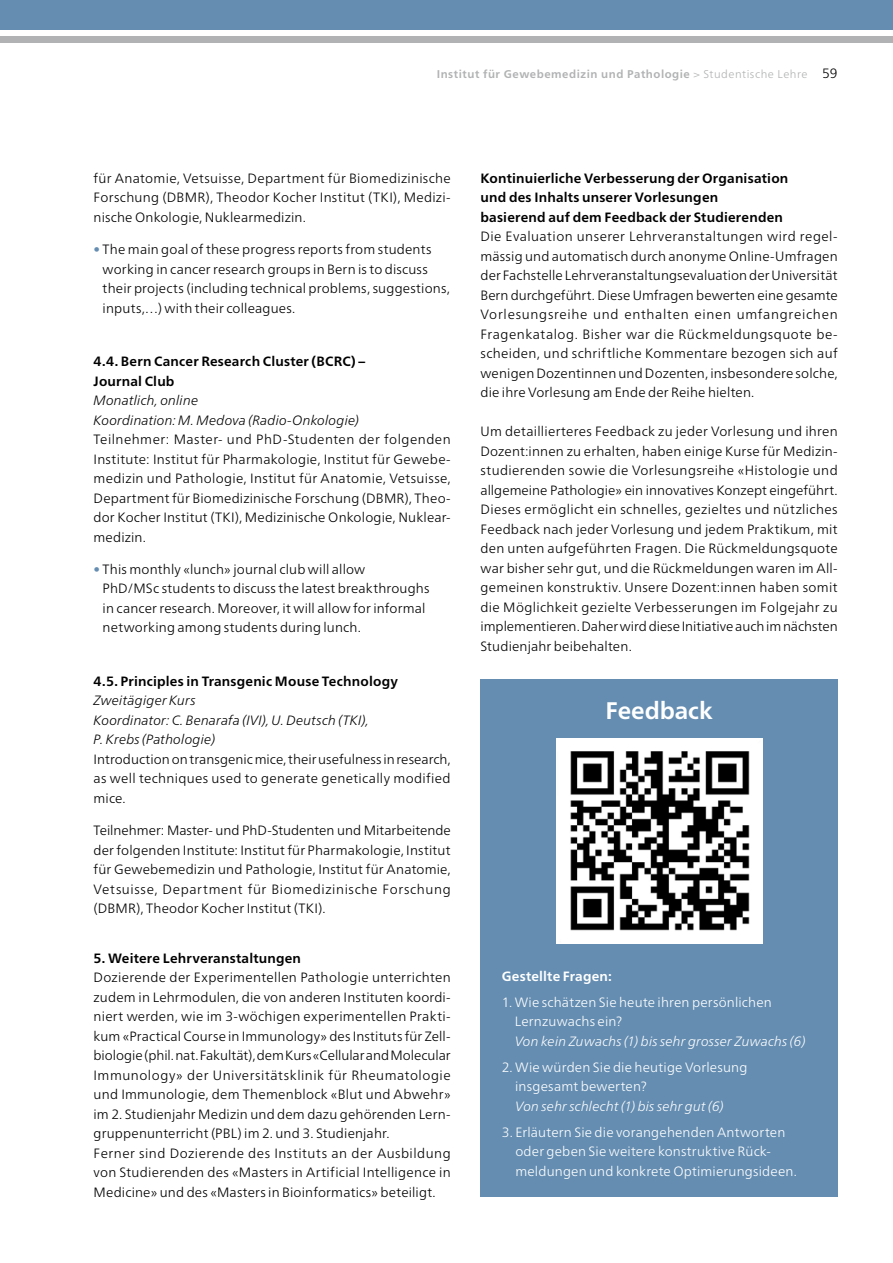
<style>
.page{position:relative;width:893px;height:1263px;background:#fff}
.page>*{position:absolute;margin:0;border:0;box-sizing:border-box;transform-origin:0 0}
.t1{font:700 24px "Frutiger Neue LT Pro";color:#fff}
.t2{font:300 13.5px/19.5px "Frutiger Neue LT Pro";letter-spacing:.015em;color:#000;text-align:justify}
.t3{font:700 13.5px/19.5px "Frutiger Neue LT Pro";letter-spacing:.015em;color:#000}
.t4{font:300 13.5px/19.5px "Frutiger Neue LT Pro";letter-spacing:.015em;color:#fff}
.t5{font:italic 300 13.5px/19.5px "Frutiger Neue LT Pro";letter-spacing:.01em;color:#000}
.t6{font:italic 300 13.5px "Frutiger Neue LT Pro";letter-spacing:.01em;color:#fff}
.t7{font:700 13.5px "Frutiger Neue LT Pro";letter-spacing:.015em;color:#fff}
.t8{font:700 11.25px "Frutiger Neue LT Pro";letter-spacing:.045em;color:#b1b2b3}
.s1{font-weight:300}
.s2{font-weight:300;font-size:13.5px;color:#000}
.s3{color:#648db1}
</style>
<div class="page">
<div style="left:0;top:0;width:893px;height:30px;background:#648db1"></div>
<div style="left:0;top:36px;width:893px;height:7px;background:#b1b2b3"></div>
<div style="left:480px;top:679px;width:358px;height:518px;background:#648db1"></div>
<img style="left:556px;top:739px;width:206px;height:204px">
<p class="t8" style="left:437px;top:68px;width:402px">Institut für Gewebemedizin und Pathologie <span class="s1">&gt; Studentische Lehre</span> <span class="s2">59</span></p>
<p class="t2" style="left:94px;top:168px;width:359px">für Anatomie, Vetsuisse, Department für Biomedizinische Forschung (DBMR), Theodor Kocher Institut (TKI), Medizi&shy;nische Onkologie, Nuklearmedizin.</p>
<p class="t2" style="left:103px;top:239px;width:349px;text-align:left;text-indent:-9px"><span class="s3">•</span> The main goal of these progress reports from students working in cancer research groups in Bern is to discuss their projects (including technical problems, suggestions, inputs,…) with their colleagues.</p>
<p class="t3" style="left:94px;top:352px;width:273px">4.4. Bern Cancer Research Cluster (BCRC) –<br>Journal Club</p>
<p class="t5" style="left:94px;top:391px;width:267px">Monatlich, online<br>Koordination: M. Medova (Radio-Onkologie)</p>
<p class="t2" style="left:94px;top:429px;width:359px">Teilnehmer: Master- und PhD-Studenten der folgenden Institute: Institut für Pharmakologie, Institut für Gewebe&shy;medizin und Pathologie, Institut für Anatomie, Vetsuisse, Department für Biomedizinische Forschung (DBMR), Theo&shy;dor Kocher Institut (TKI), Medizinische Onkologie, Nuklear&shy;medizin.</p>
<p class="t2" style="left:103px;top:559px;width:328px;text-align:left;text-indent:-9px"><span class="s3">•</span> This monthly «lunch» journal club will allow<br>PhD/MSc students to discuss the latest breakthroughs in cancer research. Moreover, it will allow for informal networking among students during lunch.</p>
<p class="t3" style="left:94px;top:671px;width:306px">4.5. Principles in Transgenic Mouse Technology</p>
<p class="t5" style="left:94px;top:691px;width:277px">Zweitägiger Kurs<br>Koordinator: C. Benarafa (IVI), U. Deutsch (TKI),<br>P. Krebs (Pathologie)</p>
<p class="t2" style="left:94px;top:749px;width:359px">Introduction on transgenic mice, their usefulness in research, as well techniques used to generate genetically modified mice.</p>
<p class="t2" style="left:94px;top:820px;width:359px">Teilnehmer: Master- und PhD-Studenten und Mitarbeitende der folgenden Institute: Institut für Pharmakologie, Institut für Gewebemedizin und Pathologie, Institut für Anatomie, Vetsuisse, Department für Biomedizinische Forschung (DBMR), Theodor Kocher Institut (TKI).</p>
<p class="t3" style="left:94px;top:948px;width:209px">5. Weitere Lehrveranstaltungen</p>
<p class="t2" style="left:94px;top:968px;width:359px;text-align:left">Dozierende der Experimentellen Pathologie unterrichten zudem in Lehrmodulen, die von anderen Instituten koordi&shy;niert werden, wie im 3-wöchigen experimentellen Prakti&shy;kum «Practical Course in Immunology» des Instituts für Zell&shy;biologie (phil. nat. Fakultät), dem Kurs «Cellular and Molecular Immunology» der Universitätsklinik für Rheumatologie und Immunologie, dem Themenblock «Blut und Abwehr» im 2. Studienjahr Medizin und dem dazu gehörenden Lern&shy;gruppenunterricht (PBL) im 2. und 3. Studienjahr.<br>Ferner sind Dozierende des Instituts an der Ausbildung von Studierenden des «Masters in Artificial Intelligence in Medicine» und des «Masters in Bioinformatics» beteiligt.</p>
<p class="t3" style="left:480px;top:168px;width:309px">Kontinuierliche Verbesserung der Organisation und des Inhalts unserer Vorlesungen<br>basierend auf dem Feedback der Studierenden</p>
<p class="t2" style="left:480px;top:226px;width:359px">Die Evaluation unserer Lehrveranstaltungen wird regel&shy;mässig und automatisch durch anonyme Online-Umfragen der Fachstelle Lehrveranstaltungsevaluation der Universität Bern durchgeführt. Diese Umfragen bewerten eine gesamte Vorlesungsreihe und enthalten einen umfangreichen Fragenkatalog. Bisher war die Rückmeldungsquote be&shy;scheiden, und schriftliche Kommentare bezogen sich auf wenigen Dozentinnen und Dozenten, insbesondere solche, die ihre Vorlesung am Ende der Reihe hielten.</p>
<p class="t2" style="left:480px;top:421px;width:359px">Um detaillierteres Feedback zu jeder Vorlesung und ihren Dozent:innen zu erhalten, haben einige Kurse für Medizin&shy;studierenden sowie die Vorlesungsreihe «Histologie und allgemeine Pathologie» ein innovatives Konzept eingeführt.<br>Dieses ermöglicht ein schnelles, gezieltes und nützliches Feedback nach jeder Vorlesung und jedem Praktikum, mit den unten aufgeführten Fragen. Die Rückmeldungsquote war bisher sehr gut, und die Rückmeldungen waren im All&shy;gemeinen konstruktiv. Unsere Dozent:innen haben somit die Möglichkeit gezielte Verbesserungen im Folgejahr zu implementieren. Daher wird diese Initiative auch im nächsten Studienjahr beibehalten.</p>
<h1 class="t1" style="left:605px;top:696px;width:109px">Feedback</h1>
<p class="t7" style="left:502px;top:968px;width:112px">Gestellte Fragen:</p>
<p class="t4" style="left:515px;top:992px;width:259px;text-indent:-13px">1. Wie schätzen Sie heute ihren persönlichen<br>Lernzuwachs ein?</p>
<p class="t6" style="left:515px;top:1033px;width:292px">Von kein Zuwachs (1) bis sehr grosser Zuwachs (6)</p>
<p class="t4" style="left:515px;top:1057px;width:234px;text-indent:-13px">2. Wie würden Sie die heutige Vorlesung insgesamt bewerten?</p>
<p class="t6" style="left:515px;top:1098px;width:210px">Von sehr schlecht (1) bis sehr gut (6)</p>
<p class="t4" style="left:515px;top:1122px;width:283px;text-indent:-14px">3. Erläutern Sie die vorangehenden Antworten oder geben Sie weitere konstruktive Rück&shy;meldungen und konkrete Optimierungsideen.</p>
</div>
